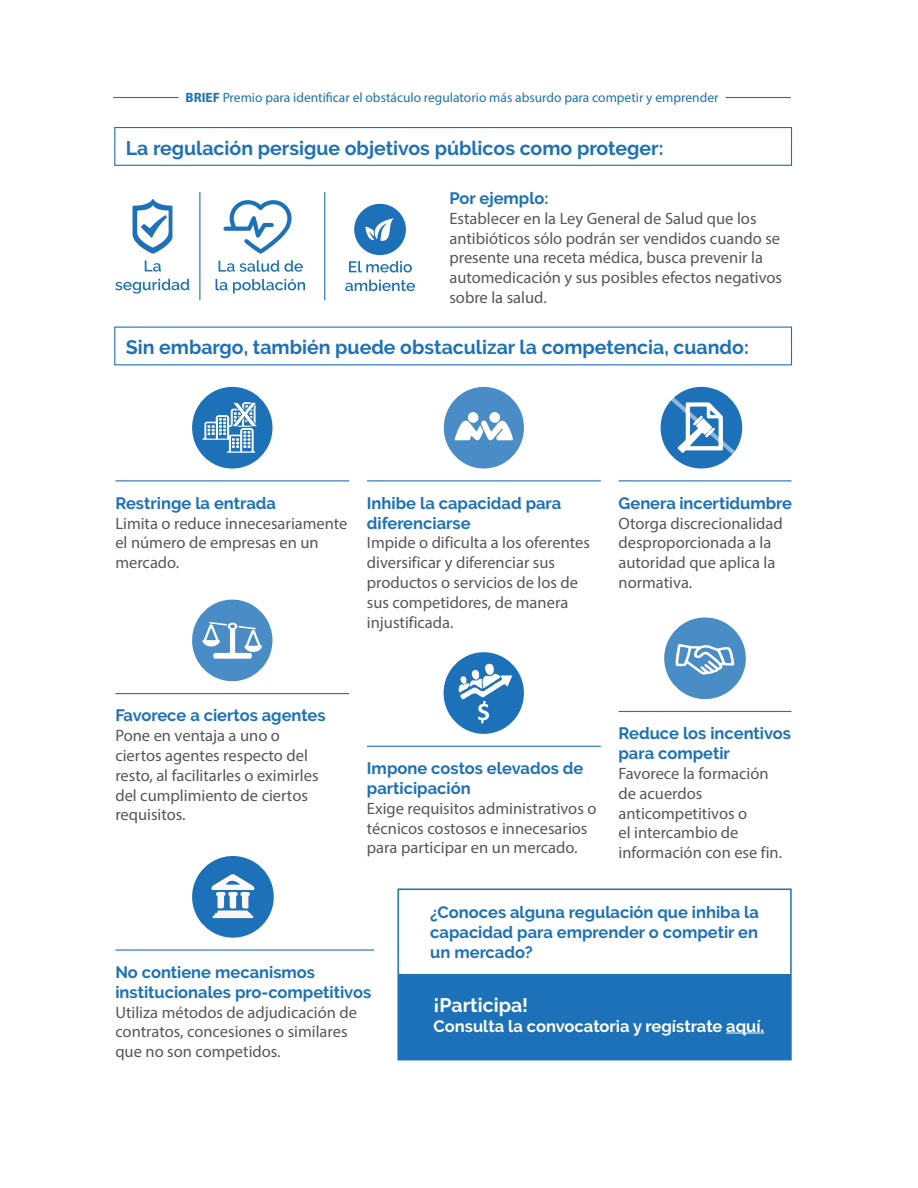
<style>
.page{position:relative;width:918px;height:1188px;background:#fff}
.page>*{position:absolute;margin:0;border:0;box-sizing:border-box;transform-origin:0 0}
.t1{font:700 19.5px "Raleway";color:#1d71b8}
.t2{font:700 19.5px "Raleway";color:#fff}
.t3{font:16.5px/19.8px "Myriad Pro";color:#575756}
.t4{font:700 16.5px/19.8px "Raleway";color:#1d71b8}
.t5{font:700 16.5px "Raleway";color:#fff}
.t6{font:13.5px "Myriad Pro";color:#1d71b8}
.s1{font-weight:700}
</style>
<div class="page">
<hr style="left:113px;top:97px;width:66px;height:1px;background:#1d71b8">
<hr style="left:726px;top:97px;width:65px;height:1px;background:#1d71b8">
<div style="left:398px;top:974px;width:393px;height:86px;background:#1d71b8"></div>
<div style="left:397px;top:888px;width:395px;height:172px;border:2px solid #1d71b8"></div>
<svg style="left:145px;top:260px;width:16px;height:12px"></svg>
<svg style="left:115px;top:279px;width:74px;height:15px"></svg>
<svg style="left:219px;top:260px;width:84px;height:12px"></svg>
<svg style="left:216px;top:279px;width:11px;height:11px"></svg>
<svg style="left:233px;top:279px;width:72px;height:15px"></svg>
<svg style="left:349px;top:261px;width:63px;height:11px"></svg>
<svg style="left:345px;top:280px;width:70px;height:11px"></svg>
<svg style="left:133px;top:199px;width:39px;height:55px"></svg>
<svg style="left:224px;top:200px;width:68px;height:54px"></svg>
<svg style="left:354px;top:204px;width:52px;height:51px"></svg>
<hr style="left:199px;top:192px;width:1px;height:108px;background:#1d71b8">
<hr style="left:324px;top:192px;width:1px;height:108px;background:#1d71b8">
<div style="left:114px;top:127px;width:678px;height:39px;border:1px solid #1d71b8"></div>
<div style="left:444px;top:387px;width:80px;height:82px;background:#4a8dc6;border-radius:50%"></div>
<svg style="left:455px;top:420px;width:58px;height:21px"></svg>
<div style="left:489px;top:412px;width:11px;height:11px;background:#fff;border-radius:50%"></div>
<div style="left:468px;top:412px;width:10px;height:11px;background:#fff;border-radius:50%"></div>
<hr style="left:115px;top:480px;width:234px;height:1px;background:#1d71b8">
<hr style="left:115px;top:693px;width:234px;height:1px;background:#1d71b8">
<hr style="left:115px;top:949px;width:259px;height:2px;background:#1d71b8">
<hr style="left:367px;top:480px;width:234px;height:1px;background:#1d71b8">
<hr style="left:367px;top:746px;width:234px;height:1px;background:#1d71b8">
<hr style="left:619px;top:480px;width:173px;height:1px;background:#1d71b8">
<hr style="left:619px;top:711px;width:173px;height:1px;background:#1d71b8">
<div style="left:661px;top:387px;width:81px;height:82px;background:#1d71b8;border-radius:50%"></div>
<svg style="left:671px;top:397px;width:64px;height:57px"></svg>
<div style="left:192px;top:600px;width:80px;height:81px;background:#4a8dc6;border-radius:50%"></div>
<svg style="left:202px;top:622px;width:60px;height:37px"></svg>
<div style="left:444px;top:652px;width:80px;height:82px;background:#1d71b8;border-radius:50%"></div>
<svg style="left:458px;top:663px;width:54px;height:60px"></svg>
<div style="left:664px;top:617px;width:82px;height:82px;background:#4a8dc6;border-radius:50%"></div>
<svg style="left:676px;top:644px;width:58px;height:31px"></svg>
<div style="left:192px;top:856px;width:82px;height:82px;background:#1d71b8;border-radius:50%"></div>
<svg style="left:211px;top:874px;width:44px;height:45px"></svg>
<hr style="left:726px;top:1033px;width:38px;height:1px;background:#fff">
<div style="left:192px;top:387px;width:80px;height:82px;background:#1d71b8;border-radius:50%"></div>
<svg style="left:202px;top:402px;width:56px;height:51px"></svg>
<p class="t6" style="left:186px;top:89px;width:534px"><span class="s1">BRIEF</span> Premio para identificar el obstáculo regulatorio más absurdo para competir y emprender</p>
<p class="t1" style="left:126px;top:137px;width:539px">La regulación persigue objetivos públicos como proteger:</p>
<p class="t4" style="left:449px;top:188px;width:101px">Por ejemplo:</p>
<p class="t3" style="left:449px;top:208px;width:334px">Establecer en la Ley General de Salud que los antibióticos sólo podrán ser vendidos cuando se presente una receta médica, busca prevenir la automedicación y sus posibles efectos negativos sobre la salud.</p>
<p class="t1" style="left:126px;top:336px;width:625px">Sin embargo, también puede obstaculizar la competencia, cuando:</p>
<p class="t4" style="left:115px;top:493px;width:162px">Restringe la entrada</p>
<p class="t3" style="left:115px;top:513px;width:234px">Limita o reduce innecesariamente el número de empresas en un mercado.</p>
<p class="t4" style="left:367px;top:493px;width:196px">Inhibe la capacidad para diferenciarse</p>
<p class="t3" style="left:367px;top:533px;width:224px">Impide o dificulta a los oferentes diversificar y diferenciar sus productos o servicios de los de sus competidores, de manera injustificada.</p>
<p class="t4" style="left:619px;top:493px;width:175px">Genera incertidumbre</p>
<p class="t3" style="left:619px;top:513px;width:166px">Otorga discrecionalidad desproporcionada a la autoridad que aplica la normativa.</p>
<p class="t4" style="left:115px;top:706px;width:212px">Favorece a ciertos agentes</p>
<p class="t3" style="left:115px;top:726px;width:205px">Pone en ventaja a uno o ciertos agentes respecto del resto, al facilitarles o eximirles del cumplimiento de ciertos requisitos.</p>
<p class="t4" style="left:367px;top:758px;width:218px">Impone costos elevados de participación</p>
<p class="t3" style="left:367px;top:798px;width:231px">Exige requisitos administrativos o técnicos costosos e innecesarios para participar en un mercado.</p>
<p class="t4" style="left:619px;top:724px;width:174px">Reduce los incentivos para competir</p>
<p class="t3" style="left:619px;top:763px;width:165px">Favorece la formación de acuerdos anticompetitivos o<br>el intercambio de información con ese fin.</p>
<p class="t4" style="left:430px;top:902px;width:330px;text-align:justify">¿Conoces alguna regulación que inhiba la capacidad para emprender o competir en un mercado?</p>
<p class="t4" style="left:115px;top:962px;width:257px">No contiene mecanismos institucionales pro-competitivos</p>
<p class="t3" style="left:115px;top:1002px;width:243px">Utiliza métodos de adjudicación de contratos, concesiones o similares que no son competidos.</p>
<p class="t2" style="left:434px;top:994px;width:96px">¡Participa!</p>
<p class="t5" style="left:434px;top:1017px;width:332px">Consulta la convocatoria y regístrate aquí.</p>
</div>
